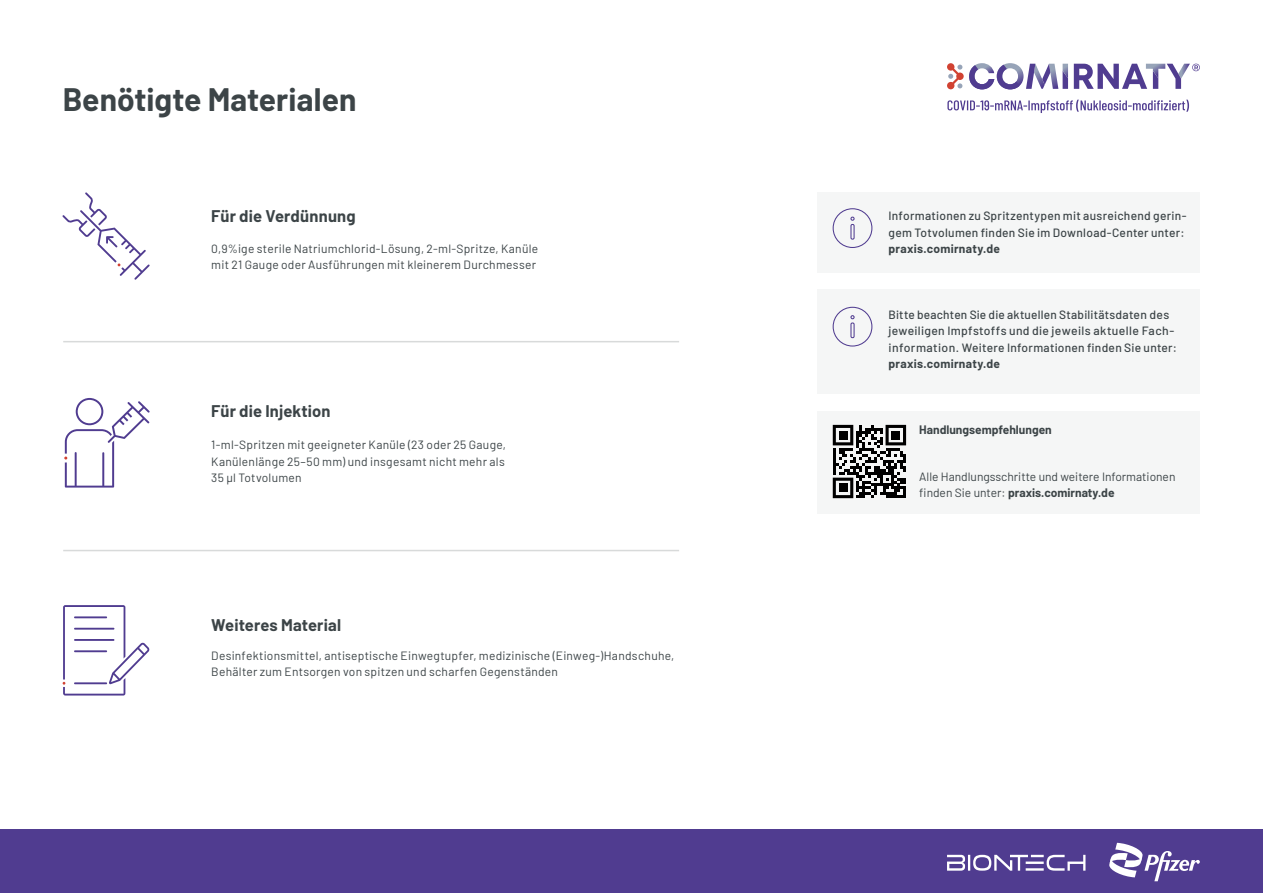
<style>
.page{position:relative;width:1263px;height:893px;background:#fff}
.page>*{position:absolute;margin:0;border:0;box-sizing:border-box;transform-origin:0 0}
.t1{font:700 31.8px "Barlow";color:#3c4447}
.t2{font:700 16.5px "Barlow";letter-spacing:.01em;color:#3c4447}
.t3{font:12px/16.5px "Barlow";letter-spacing:.02em;color:#3c4447}
.t4{font:500 12px/16.5px "Barlow";letter-spacing:.02em;color:#3c4447}
.t5{font:12px/16.5px "Barlow";color:#3c4447}
.t6{font:700 12px "Barlow";letter-spacing:.02em;color:#3c4447}
.t7{font:700 12px "Barlow";color:#3c4447}
.s1{font-weight:700}
</style>
<div class="page">
<div style="left:0;top:830px;width:1263px;height:63px;background:#503c90"></div>
<svg style="left:1109px;top:843px;width:91px;height:38px"></svg>
<svg style="left:947px;top:855px;width:138px;height:16px"></svg>
<svg style="left:947px;top:100px;width:242px;height:13px"></svg>
<svg style="left:947px;top:63px;width:121px;height:26px"></svg>
<svg style="left:1074px;top:64px;width:126px;height:25px"></svg>
<svg style="left:63px;top:605px;width:87px;height:90px"></svg>
<hr style="left:74px;top:616px;width:33px;height:2px;background:#503c90">
<hr style="left:74px;top:650px;width:33px;height:2px;background:#503c90">
<hr style="left:74px;top:628px;width:40px;height:2px;background:#503c90">
<hr style="left:74px;top:639px;width:40px;height:2px;background:#503c90">
<hr style="left:63px;top:341px;width:616px;height:1px;background:#d8dada">
<hr style="left:63px;top:550px;width:616px;height:1px;background:#d8dada">
<svg style="left:62px;top:192px;width:88px;height:88px"></svg>
<div style="left:817px;top:192px;width:383px;height:81px;background:#f5f6f6"></div>
<svg style="left:833px;top:208px;width:39px;height:40px"></svg>
<div style="left:817px;top:290px;width:383px;height:104px;background:#f5f6f6"></div>
<svg style="left:833px;top:307px;width:39px;height:40px"></svg>
<svg style="left:64px;top:398px;width:86px;height:90px"></svg>
<div style="left:817px;top:411px;width:383px;height:102px;background:#f5f6f6"></div>
<div style="left:827px;top:419px;width:85px;height:85px;background:linear-gradient(to right,#f5f6f6,#f5f6f6)"></div>
<svg style="left:833px;top:425px;width:73px;height:73px"></svg>
<div style="left:839px;top:431px;width:8px;height:8px;background:#000"></div>
<div style="left:891px;top:431px;width:9px;height:8px;background:#000"></div>
<div style="left:839px;top:483px;width:8px;height:9px;background:#000"></div>
<h1 class="t1" style="left:63px;top:76px;width:295px">Benötigte Materialen</h1>
<h2 class="t2" style="left:211px;top:204px;width:146px">Für die Verdünnung</h2>
<p class="t3" style="left:211px;top:239px;width:328px">0,9%ige sterile Natriumchlorid-Lösung, 2-ml-Spritze, Kanüle mit 21 Gauge oder Ausführungen mit kleinerem Durchmesser</p>
<h2 class="t2" style="left:211px;top:399px;width:121px">Für die Injektion</h2>
<p class="t3" style="left:211px;top:436px;width:296px;text-align:justify">1-ml-Spritzen mit geeigneter Kanüle (23 oder 25 Gauge, Kanülenlänge 25–50 mm) und insgesamt nicht mehr als 35 µl Totvolumen</p>
<h2 class="t2" style="left:211px;top:613px;width:131px">Weiteres Material</h2>
<p class="t3" style="left:211px;top:646px;width:465px">Desinfektionsmittel, antiseptische Einwegtupfer, medizinische (Einweg-)Handschuhe,<br>Behälter zum Entsorgen von spitzen und scharfen Gegenständen</p>
<p class="t4" style="left:888px;top:207px;width:299px">Informationen zu Spritzentypen mit ausreichend gerin&shy;gem Totvolumen finden Sie im Download-Center unter:</p>
<p class="t6" style="left:888px;top:240px;width:113px">praxis.comirnaty.de</p>
<p class="t4" style="left:888px;top:305px;width:290px">Bitte beachten Sie die aktuellen Stabilitätsdaten des jeweiligen Impfstoffs und die jeweils aktuelle Fach&shy;information. Weitere Informationen finden Sie unter:</p>
<p class="t6" style="left:888px;top:355px;width:113px">praxis.comirnaty.de</p>
<p class="t7" style="left:919px;top:420px;width:134px">Handlungsempfehlungen</p>
<p class="t5" style="left:919px;top:467px;width:258px">Alle Handlungsschritte und weitere Informationen finden Sie unter: <span class="s1">praxis.comirnaty.de</span></p>
</div>
